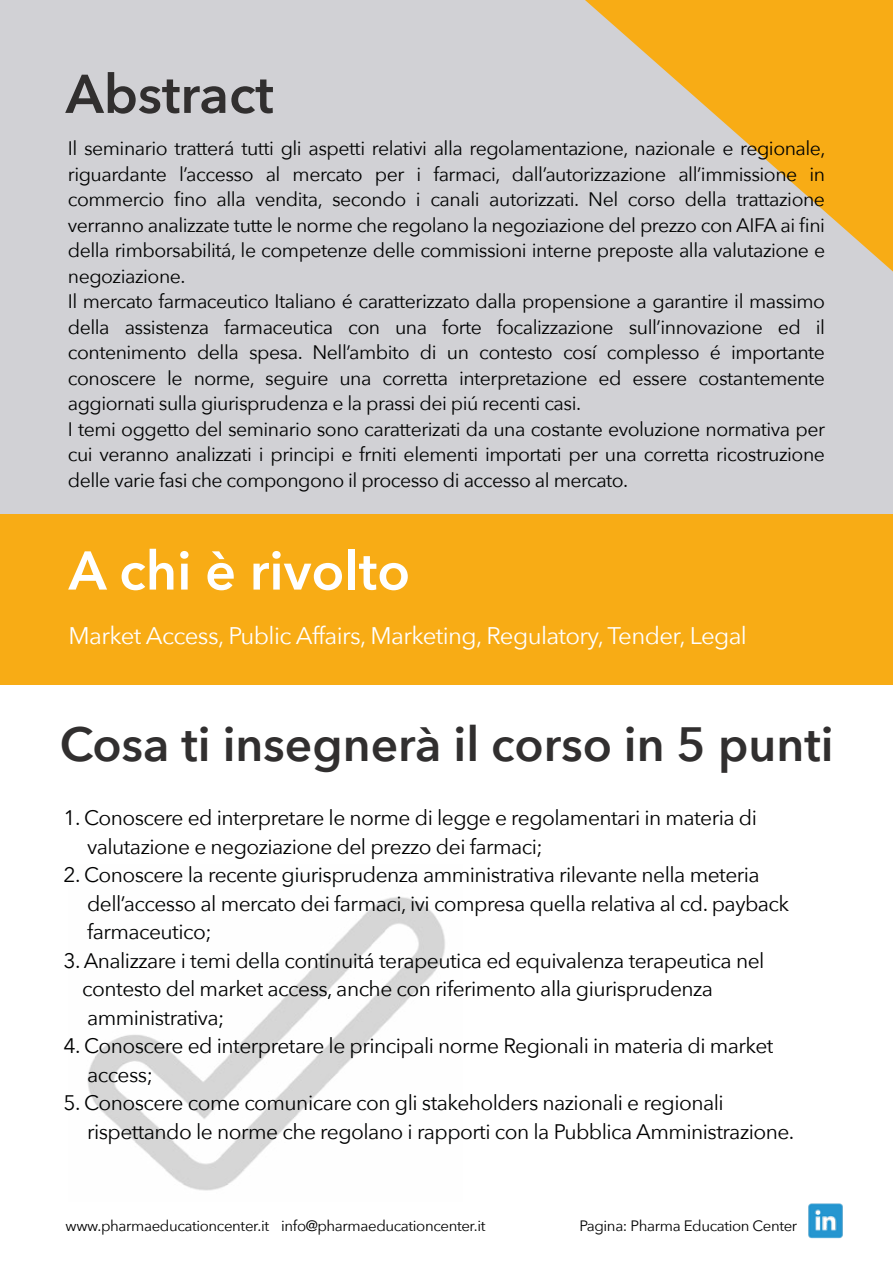
<style>
.page{position:relative;width:893px;height:1263px;background:#fff}
.page>*{position:absolute;margin:0;border:0;box-sizing:border-box;transform-origin:0 0}
.t1{font:600 54px "Avenir Next";color:#fff}
.t2{font:600 54px "Avenir Next";color:#312f2f}
.t3{font:600 48px "Avenir Next";color:#312f2f}
.t4{font:24px "Avenir Next";letter-spacing:-.025em;color:#fff}
.t5{font:21px/28.5px "Avenir Next";letter-spacing:-.025em;color:#000101}
.t6{font:19.5px/25.5px "Avenir Next";letter-spacing:-.025em;color:#000101}
.t7{font:15px "Avenir Next";letter-spacing:-.025em;color:#000101}
</style>
<div class="page">
<img style="left:87px;top:897px;width:358px;height:294px">
<div style="left:0;top:0;width:893px;height:530px;background:#d1d1d5"></div>
<svg style="left:585px;top:0;width:308px;height:272px"></svg>
<div style="left:0;top:515px;width:893px;height:170px;background:#f8ac15"></div>
<img style="left:808px;top:1203px;width:35px;height:36px">
<h1 class="t2" style="left:66px;top:48px;width:210px">Abstract</h1>
<p class="t6" style="left:68px;top:135px;width:759px">Il seminario tratterá tutti gli aspetti relativi alla regolamentazione, nazionale e regionale, riguardante l’accesso al mercato per i farmaci, dall’autorizzazione all’immissione in commercio fino alla vendita, secondo i canali autorizzati. Nel corso della trattazione verranno analizzate tutte le norme che regolano la negoziazione del prezzo con AIFA ai fini della rimborsabilitá, le competenze delle commissioni interne preposte alla valutazione e negoziazione.<br>Il mercato farmaceutico Italiano é caratterizzato dalla propensione a garantire il massimo della assistenza farmaceutica con una forte focalizzazione sull’innovazione ed il contenimento della spesa. Nell’ambito di un contesto cosí complesso é importante conoscere le norme, seguire una corretta interpretazione ed essere costantemente aggiornati sulla giurisprudenza e la prassi dei piú recenti casi.<br>I temi oggetto del seminario sono caratterizati da una costante evoluzione normativa per cui veranno analizzati i principi e frniti elementi importati per una corretta ricostruzione delle varie fasi che compongono il processo di accesso al mercato.</p>
<h1 class="t1" style="left:69px;top:524px;width:343px">A chi è rivolto</h1>
<p class="t4" style="left:69px;top:615px;width:680px">Market Access, Public Affairs, Marketing, Regulatory, Tender, Legal</p>
<h2 class="t3" style="left:60px;top:703px;width:775px">Cosa ti insegnerà il corso in 5 punti</h2>
<p class="t5" style="left:87px;top:803px;width:671px;text-indent:-24px">1. Conoscere ed interpretare le norme di legge e regolamentari in materia di valutazione e negoziazione del prezzo dei farmaci;</p>
<p class="t5" style="left:87px;top:860px;width:704px;text-indent:-24px">2. Conoscere la recente giurisprudenza amministrativa rilevante nella meteria dell’accesso al mercato dei farmaci, ivi compresa quella relativa al cd. payback farmaceutico;</p>
<p class="t5" style="left:82px;top:945px;width:684px;text-indent:-19px">3. Analizzare i temi della continuitá terapeutica ed equivalenza terapeutica nel contesto del market access, anche con riferimento alla giurisprudenza amministrativa;</p>
<p class="t5" style="left:87px;top:1031px;width:688px;text-indent:-24px">4. Conoscere ed interpretare le principali norme Regionali in materia di market access;</p>
<p class="t5" style="left:87px;top:1088px;width:709px;text-indent:-24px">5. Conoscere come comunicare con gli stakeholders nazionali e regionali rispettando le norme che regolano i rapporti con la Pubblica Amministrazione.</p>
<p class="t7" style="left:66px;top:1213px;width:421px">www.pharmaeducationcenter.it info@pharmaeducationcenter.it</p>
<p class="t7" style="left:579px;top:1213px;width:219px">Pagina: Pharma Education Center</p>
</div>
